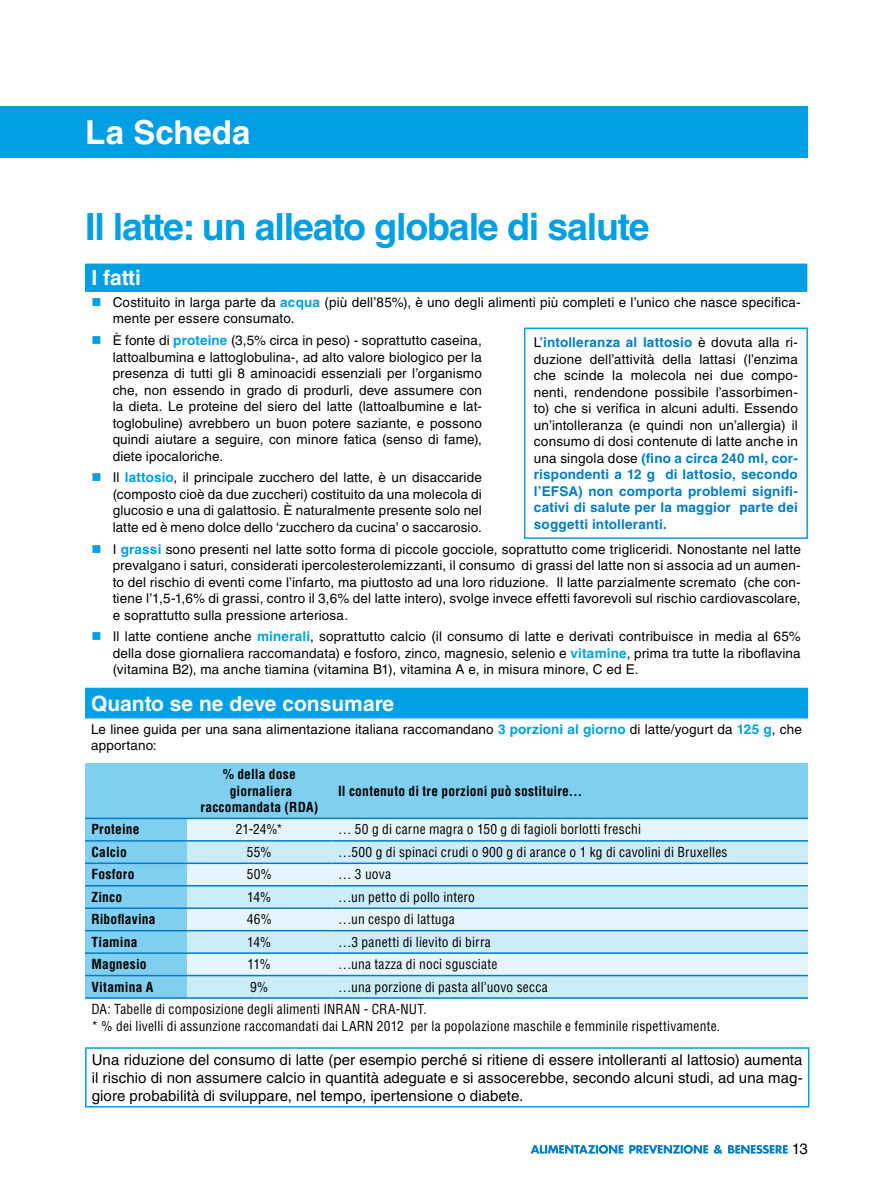
<style>
.page{position:relative;width:893px;height:1191px;background:#fff}
.page>*{position:absolute;margin:0;border:0;box-sizing:border-box;transform-origin:0 0}
.t1{font:700 37.5px "Helvetica LT Std";letter-spacing:-.03em;color:#009fe3}
.t2{font:700 33px "Helvetica LT Std";color:#fff}
.t3{font:700 21px "Helvetica LT Std";color:#fff}
.t4{font:15px/18px "Helvetica LT Std";letter-spacing:.005em;color:#000;text-align:justify}
.t5{font:13.5px/16.5px "Helvetica LT Std";letter-spacing:.01em;color:#000;text-align:justify}
.t6{font:condensed 13.5px/22.5px "Helvetica LT Std";letter-spacing:.015em;color:#000}
.t7{font:700 condensed 13.5px/16.5px "Helvetica LT Std";letter-spacing:.015em;color:#000;text-align:center}
.s1{font-weight:700;color:#009fe3}
.s2{font-weight:700;color:#007dc6}
</style>
<div class="page">
<svg style="left:531px;top:1144px;width:257px;height:9px"></svg>
<div style="left:0;top:106px;width:808px;height:51px;background:#009fe3"></div>
<div style="left:85px;top:264px;width:722px;height:27px;background:#009fe3"></div>
<div style="left:85px;top:688px;width:723px;height:30px;background:#009fe3"></div>
<div style="left:85px;top:763px;width:723px;height:234px;background:#80cff1"></div>
<div style="left:187px;top:819px;width:621px;height:21px;background:#e6f5fc"></div>
<svg style="left:187px;top:841px;width:621px;height:156px;background:#d4eef9"></svg>
<hr style="left:85px;top:817px;width:102px;height:2px;background:#007dc6">
<hr style="left:187px;top:817px;width:145px;height:2px;background:#007dc6">
<hr style="left:332px;top:817px;width:476px;height:2px;background:#007dc6">
<hr style="left:85px;top:840px;width:102px;height:1px;background:#007dc6">
<hr style="left:187px;top:840px;width:145px;height:1px;background:#007dc6">
<hr style="left:332px;top:840px;width:476px;height:1px;background:#007dc6">
<hr style="left:85px;top:862px;width:102px;height:2px;background:#007dc6">
<hr style="left:187px;top:862px;width:145px;height:2px;background:#007dc6">
<hr style="left:332px;top:862px;width:476px;height:2px;background:#007dc6">
<hr style="left:85px;top:885px;width:102px;height:1px;background:#007dc6">
<hr style="left:187px;top:885px;width:145px;height:1px;background:#007dc6">
<hr style="left:332px;top:885px;width:476px;height:1px;background:#007dc6">
<hr style="left:85px;top:907px;width:102px;height:2px;background:#007dc6">
<hr style="left:187px;top:907px;width:145px;height:2px;background:#007dc6">
<hr style="left:332px;top:907px;width:476px;height:2px;background:#007dc6">
<hr style="left:85px;top:930px;width:102px;height:1px;background:#007dc6">
<hr style="left:187px;top:930px;width:145px;height:1px;background:#007dc6">
<hr style="left:332px;top:930px;width:476px;height:1px;background:#007dc6">
<hr style="left:85px;top:952px;width:102px;height:2px;background:#007dc6">
<hr style="left:187px;top:952px;width:145px;height:2px;background:#007dc6">
<hr style="left:332px;top:952px;width:476px;height:2px;background:#007dc6">
<hr style="left:85px;top:974px;width:102px;height:2px;background:#007dc6">
<hr style="left:187px;top:974px;width:145px;height:2px;background:#007dc6">
<hr style="left:332px;top:974px;width:476px;height:2px;background:#007dc6">
<hr style="left:85px;top:997px;width:102px;height:1px;background:#007dc6">
<hr style="left:187px;top:997px;width:145px;height:1px;background:#007dc6">
<hr style="left:332px;top:997px;width:476px;height:1px;background:#007dc6">
<hr style="left:85px;top:1047px;width:724px;height:1px;background:#009fe3">
<hr style="left:85px;top:1048px;width:2px;height:58px;background:#009fe3">
<hr style="left:808px;top:1048px;width:1px;height:58px;background:#009fe3">
<hr style="left:85px;top:1106px;width:724px;height:1px;background:#009fe3">
<div style="left:524px;top:327px;width:284px;height:212px;border:2px solid #009fe3"></div>
<h2 class="t2" style="left:85px;top:112px;width:167px">La Scheda</h2>
<h1 class="t1" style="left:85px;top:203px;width:566px">Il latte: un alleato globale di salute</h1>
<h3 class="t3" style="left:91px;top:265px;width:51px">I fatti</h3>
<p class="t5" style="left:113px;top:294px;width:690px">Costituito in larga parte da <span class="s1">acqua</span> (più dell’85%), è uno degli alimenti più completi e l’unico che nasce specifica&shy;mente per essere consumato.</p>
<p class="t5" style="left:113px;top:332px;width:371px">è fonte di <span class="s1">proteine</span> (3,5% circa in peso) - soprattutto caseina, lattoalbumina e lattoglobulina-, ad alto valore biologico per la presenza di tutti gli 8 aminoacidi essenziali per l’organismo che, non essendo in grado di produrli, deve assumere con la dieta. Le proteine del siero del latte (lattoalbumine e lat&shy;toglobuline) avrebbero un buon potere saziante, e possono quindi aiutare a seguire, con minore fatica (senso di fame), diete ipocaloriche.</p>
<p class="t5" style="left:113px;top:469px;width:371px">Il <span class="s1">lattosio</span>, il principale zucchero del latte, è un disaccaride (composto cioè da due zuccheri) costituito da una molecola di glucosio e una di galattosio. è naturalmente presente solo nel latte ed è meno dolce dello ‘zucchero da cucina’ o saccarosio.</p>
<p class="t5" style="left:113px;top:540px;width:690px">I <span class="s1">grassi</span> sono presenti nel latte sotto forma di piccole gocciole, soprattutto come trigliceridi. Nonostante nel latte prevalgano i saturi, considerati ipercolesterolemizzanti, il consumo di grassi del latte non si associa ad un aumen&shy;to del rischio di eventi come l’infarto, ma piuttosto ad una loro riduzione. Il latte parzialmente scremato (che con&shy;tiene l’1,5-1,6% di grassi, contro il 3,6% del latte intero), svolge invece effetti favorevoli sul rischio cardiovascolare, e soprattutto sulla pressione arteriosa.</p>
<p class="t5" style="left:113px;top:628px;width:690px">Il latte contiene anche <span class="s1">minerali</span>, soprattutto calcio (il consumo di latte e derivati contribuisce in media al 65% della dose giornaliera raccomandata) e fosforo, zinco, magnesio, selenio e <span class="s1">vitamine</span>, prima tra tutte la riboflavina (vitamina B2), ma anche tiamina (vitamina B1), vitamina A e, in misura minore, C ed E.</p>
<h3 class="t3" style="left:91px;top:690px;width:305px">Quanto se ne deve consumare</h3>
<p class="t5" style="left:91px;top:720px;width:712px">Le linee guida per una sana alimentazione italiana raccomandano <span class="s1">3 porzioni al giorno</span> di latte/yogurt da <span class="s1">125 g</span>, che apportano:</p>
<p class="t7" style="left:200px;top:765px;width:119px">% della dose giornaliera raccomandata (RDA)</p>
<p class="t5" style="left:534px;top:334px;width:266px">L<span class="s2">’intolleranza al lattosio</span> è dovuta alla ri&shy;duzione dell’attività della lattasi (l’enzima che scinde la molecola nei due compo&shy;nenti, rendendone possibile l’assorbimen&shy;to) che si verifica in alcuni adulti. Essendo un’intolleranza (e quindi non un’allergia) il consumo di dosi contenute di latte anche in una singola dose <span class="s2">(fino a circa 240 ml, cor&shy;rispondenti a 12 g di lattosio, secondo l’EFSA) non comporta problemi signifi&shy;cativi di salute per la maggior parte dei soggetti intolleranti.</span></p>
<p class="t7" style="left:338px;top:782px;width:246px">Il contenuto di tre porzioni può sostituire…</p>
<p class="t7" style="left:91px;top:821px;width:50px">Proteine</p>
<p class="t6" style="left:236px;top:818px;width:49px">21-24%*</p>
<p class="t6" style="left:338px;top:818px;width:305px">… 50 g di carne magra o 150 g di fagioli borlotti freschi</p>
<p class="t7" style="left:91px;top:843px;width:37px">Calcio</p>
<p class="t6" style="left:247px;top:840px;width:27px">55%</p>
<p class="t6" style="left:338px;top:840px;width:391px">…500 g di spinaci crudi o 900 g di arance o 1 kg di cavolini di Bruxelles</p>
<p class="t7" style="left:91px;top:866px;width:45px">Fosforo</p>
<p class="t6" style="left:247px;top:863px;width:27px">50%</p>
<p class="t6" style="left:338px;top:863px;width:54px">… 3 uova</p>
<p class="t7" style="left:91px;top:888px;width:32px">Zinco</p>
<p class="t6" style="left:247px;top:885px;width:26px">14%</p>
<p class="t6" style="left:338px;top:885px;width:138px">…un petto di pollo intero</p>
<p class="t7" style="left:91px;top:911px;width:66px">Riboflavina</p>
<p class="t6" style="left:247px;top:908px;width:27px">46%</p>
<p class="t6" style="left:338px;top:908px;width:118px">…un cespo di lattuga</p>
<p class="t7" style="left:91px;top:933px;width:48px">Tiamina</p>
<p class="t6" style="left:247px;top:930px;width:26px">14%</p>
<p class="t6" style="left:338px;top:930px;width:154px">…3 panetti di lievito di birra</p>
<p class="t7" style="left:91px;top:956px;width:57px">Magnesio</p>
<p class="t6" style="left:248px;top:953px;width:25px">11%</p>
<p class="t6" style="left:338px;top:953px;width:161px">…una tazza di noci sgusciate</p>
<p class="t7" style="left:91px;top:978px;width:63px">Vitamina A</p>
<p class="t6" style="left:250px;top:975px;width:20px">9%</p>
<p class="t6" style="left:91px;top:975px;width:458px;text-indent:247px">…una porzione di pasta all’uovo secca<br>DA: Tabelle di composizione degli alimenti INRAN - CRA-NUT.</p>
<p class="t6" style="left:91px;top:1014px;width:630px">* % dei livelli di assunzione raccomandati dai LARN 2012 per la popolazione maschile e femminile rispettivamente.</p>
<p class="t4" style="left:92px;top:1050px;width:712px">Una riduzione del consumo di latte (per esempio perché si ritiene di essere intolleranti al lattosio) aumenta il rischio di non assumere calcio in quantità adeguate e si assocerebbe, secondo alcuni studi, ad una mag&shy;giore probabilità di sviluppare, nel tempo, ipertensione o diabete.</p>
<p class="t4" style="left:792px;top:1139px;width:18px">13</p>
</div>
